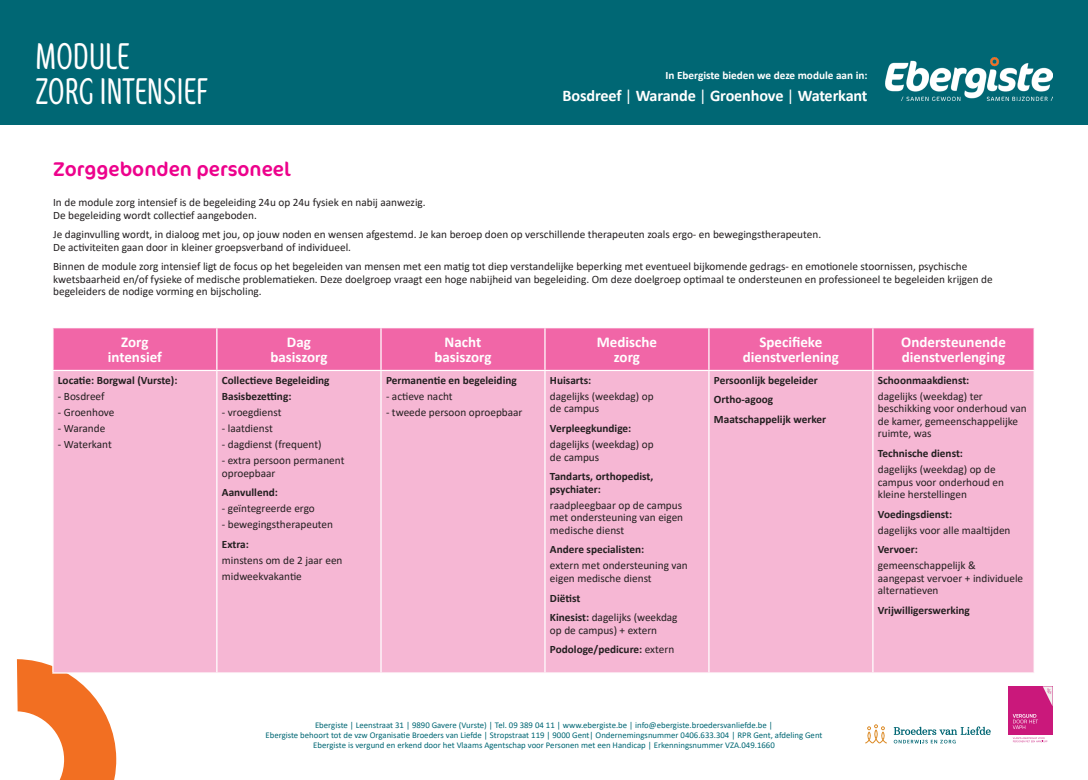
<style>
.page{position:relative;width:1088px;height:780px;background:#fff}
.page>*{position:absolute;margin:0;border:0;box-sizing:border-box;transform-origin:0 0}
.t1{font:37.5px "Cocon Pro Light Excon";color:#fff}
.t2{font:20px "Cocon Pro";color:#ed028c}
.t3{font:700 16.25px "Calibri";letter-spacing:-.01em;color:#fff}
.t4{font:700 15px/15px "Calibri";color:#fff;text-align:center}
.t5{font:11.25px/12.5px "Calibri";color:#231f20}
.t6{font:700 11.25px/19.6px "Calibri";color:#231f20}
.t7{font:700 11.25px "Calibri";color:#fff}
.t8{font:8.75px/10px "Calibri";color:#006774;text-align:center}
.s1{font-weight:400}
.s2{font-weight:700}
</style>
<div class="page">
<div style="left:0;top:0;width:1088px;height:124px;background:#006774"></div>
<img style="left:885px;top:58px;width:167px;height:42px">
<svg style="left:894px;top:726px;width:97px;height:17px"></svg>
<svg style="left:865px;top:724px;width:22px;height:19px"></svg>
<div style="left:1008px;top:686px;width:44px;height:49px;background:#ca187b"></div>
<svg style="left:1043px;top:686px;width:9px;height:19px"></svg>
<svg style="left:1012px;top:737px;width:36px;height:6px"></svg>
<svg style="left:1013px;top:737px;width:34px;height:5px"></svg>
<svg style="left:1013px;top:714px;width:25px;height:15px"></svg>
<svg style="left:17px;top:659px;width:99px;height:121px"></svg>
<div style="left:54px;top:328px;width:979px;height:42px;background:#f166a7"></div>
<div style="left:54px;top:371px;width:979px;height:301px;background:#f6b7d4"></div>
<hr style="left:216px;top:328px;width:1px;height:42px;background:#fff">
<hr style="left:380px;top:328px;width:2px;height:42px;background:#fff">
<hr style="left:544px;top:328px;width:1px;height:42px;background:#fff">
<hr style="left:708px;top:328px;width:1px;height:42px;background:#fff">
<hr style="left:872px;top:328px;width:1px;height:42px;background:#fff">
<hr style="left:52px;top:371px;width:2px;height:301px;background:#fff">
<hr style="left:216px;top:371px;width:1px;height:301px;background:#fff">
<hr style="left:380px;top:371px;width:2px;height:301px;background:#fff">
<hr style="left:544px;top:371px;width:1px;height:301px;background:#fff">
<hr style="left:708px;top:371px;width:1px;height:301px;background:#fff">
<hr style="left:872px;top:371px;width:1px;height:301px;background:#fff">
<hr style="left:52px;top:672px;width:165px;height:1px;background:#fff">
<h1 class="t1" style="left:35px;top:30px;width:95px">MODULE</h1>
<p class="t7" style="left:665px;top:67px;width:204px">In Ebergiste bieden we deze module aan in:</p>
<h1 class="t1" style="left:35px;top:66px;width:174px">ZORG INTENSIEF</h1>
<h3 class="t3" style="left:562px;top:84px;width:306px">Bosdreef <span class="s1">|</span> Warande <span class="s1">|</span> Groenhove <span class="s1">|</span> Waterkant</h3>
<h2 class="t2" style="left:53px;top:156px;width:239px">Zorggebonden personeel</h2>
<p class="t5" style="left:53px;top:196px;width:374px">In de module zorg intensief is de begeleiding 24u op 24u fysiek en nabij aanwezig.<br>De begeleiding wordt collectief aangeboden.</p>
<p class="t5" style="left:53px;top:228px;width:769px">Je daginvulling wordt, in dialoog met jou, op jouw noden en wensen afgestemd. Je kan beroep doen op verschillende therapeuten zoals ergo- en bewegingstherapeuten.<br>De activiteiten gaan door in kleiner groepsverband of individueel.</p>
<p class="t5" style="left:53px;top:260px;width:941px">Binnen de module zorg intensief ligt de focus op het begeleiden van mensen met een matig tot diep verstandelijke beperking met eventueel bijkomende gedrags- en emotionele stoornissen, psychische kwetsbaarheid en/of fysieke of medische problematieken. Deze doelgroep vraagt een hoge nabijheid van begeleiding. Om deze doelgroep optimaal te ondersteunen en professioneel te begeleiden krijgen de begeleiders de nodige vorming en bijscholing.</p>
<h3 class="t4" style="left:108px;top:334px;width:56px">Zorg intensief</h3>
<h3 class="t4" style="left:270px;top:334px;width:59px">Dag basiszorg</h3>
<h3 class="t4" style="left:434px;top:334px;width:59px">Nacht basiszorg</h3>
<h3 class="t4" style="left:597px;top:334px;width:62px">Medische zorg</h3>
<h3 class="t4" style="left:743px;top:334px;width:98px">Specifieke dienstverlening</h3>
<h3 class="t4" style="left:901px;top:334px;width:106px;text-align:left">Ondersteunende dienstverlenging</h3>
<p class="t6" style="left:58px;top:370px;width:121px">Locatie: Borgwal (Vurste):</p>
<p class="t5" style="left:58px;top:389px;width:48px">- Bosdreef</p>
<p class="t5" style="left:58px;top:405px;width:58px">- Groenhove</p>
<p class="t5" style="left:58px;top:422px;width:49px">- Warande</p>
<p class="t5" style="left:58px;top:438px;width:55px">- Waterkant</p>
<p class="t6" style="left:386px;top:370px;width:132px">Permanentie en begeleiding</p>
<p class="t5" style="left:386px;top:389px;width:68px">- actieve nacht</p>
<p class="t5" style="left:386px;top:405px;width:138px">- tweede persoon oproepbaar</p>
<p class="t6" style="left:222px;top:372px;width:109px;line-height:16px">Collectieve Begeleiding<br>Basisbezetting:</p>
<p class="t5" style="left:222px;top:405px;width:61px">- vroegdienst</p>
<p class="t5" style="left:222px;top:422px;width:52px">- laatdienst</p>
<p class="t5" style="left:222px;top:438px;width:101px">- dagdienst (frequent)</p>
<p class="t5" style="left:222px;top:454px;width:124px">- extra persoon permanent oproepbaar</p>
<p class="t6" style="left:222px;top:482px;width:57px">Aanvullend:</p>
<p class="t5" style="left:222px;top:502px;width:95px">- geïntegreerde ergo</p>
<p class="t5" style="left:222px;top:518px;width:113px">- bewegingstherapeuten</p>
<p class="t6" style="left:222px;top:534px;width:28px">Extra:</p>
<p class="t5" style="left:222px;top:552px;width:122px;line-height:16px">minstens om de 2 jaar een midweekvakantie</p>
<p class="t6" style="left:714px;top:370px;width:114px">Persoonlijk begeleider<br>Ortho-agoog<br>Maatschappelijk werker</p>
<p class="t6" style="left:878px;top:370px;width:93px">Schoonmaakdienst:</p>
<p class="t6" style="left:550px;top:370px;width:43px">Huisarts:</p>
<p class="t5" style="left:550px;top:389px;width:105px">dagelijks (weekdag) op de campus</p>
<p class="t6" style="left:550px;top:418px;width:83px">Verpleegkundige:</p>
<p class="t5" style="left:550px;top:438px;width:105px">dagelijks (weekdag) op de campus</p>
<p class="t6" style="left:550px;top:470px;width:105px;line-height:12.5px">Tandarts, orthopedist, psychiater:</p>
<p class="t5" style="left:550px;top:498px;width:135px;text-align:justify">raadpleegbaar op de campus met ondersteuning van eigen medische dienst</p>
<p class="t6" style="left:550px;top:539px;width:96px">Andere specialisten:</p>
<p class="t5" style="left:550px;top:559px;width:139px">extern met ondersteuning van eigen medische dienst</p>
<p class="t5" style="left:550px;top:587px;width:129px;line-height:19.6px"><span class="s2">Diëtist<br>Kinesist:</span> dagelijks (weekdag</p>
<p class="t5" style="left:550px;top:619px;width:126px;line-height:19.6px">op de campus) + extern<br><span class="s2">Podologe/pedicure:</span> extern</p>
<p class="t5" style="left:878px;top:389px;width:150px">dagelijks (weekdag) ter beschikking voor onderhoud van de kamer, gemeenschappelijke ruimte, was</p>
<p class="t6" style="left:878px;top:443px;width:87px">Technische dienst:</p>
<p class="t5" style="left:878px;top:463px;width:128px">dagelijks (weekdag) op de campus voor onderhoud en kleine herstellingen</p>
<p class="t6" style="left:878px;top:504px;width:76px">Voedingsdienst:</p>
<p class="t5" style="left:878px;top:523px;width:134px">dagelijks voor alle maaltijden</p>
<p class="t6" style="left:878px;top:539px;width:41px">Vervoer:</p>
<p class="t5" style="left:878px;top:559px;width:147px">gemeenschappelijk &amp; aangepast vervoer + individuele alternatieven</p>
<p class="t6" style="left:878px;top:600px;width:94px">Vrijwilligerswerking</p>
<p class="t8" style="left:265px;top:720px;width:558px">Ebergiste | Leenstraat 31 | 9890 Gavere (Vurste) | Tel. 09 389 04 11 | www.ebergiste.be | info@ebergiste.broedersvanliefde.be |<br>Ebergiste behoort tot de vzw Organisatie Broeders van Liefde | Stropstraat 119 | 9000 Gent| Ondernemingsnummer 0406.633.304 | RPR Gent, afdeling Gent<br>Ebergiste is vergund en erkend door het Vlaams Agentschap voor Personen met een Handicap | Erkenningsnummer VZA.049.1660</p>
</div>
